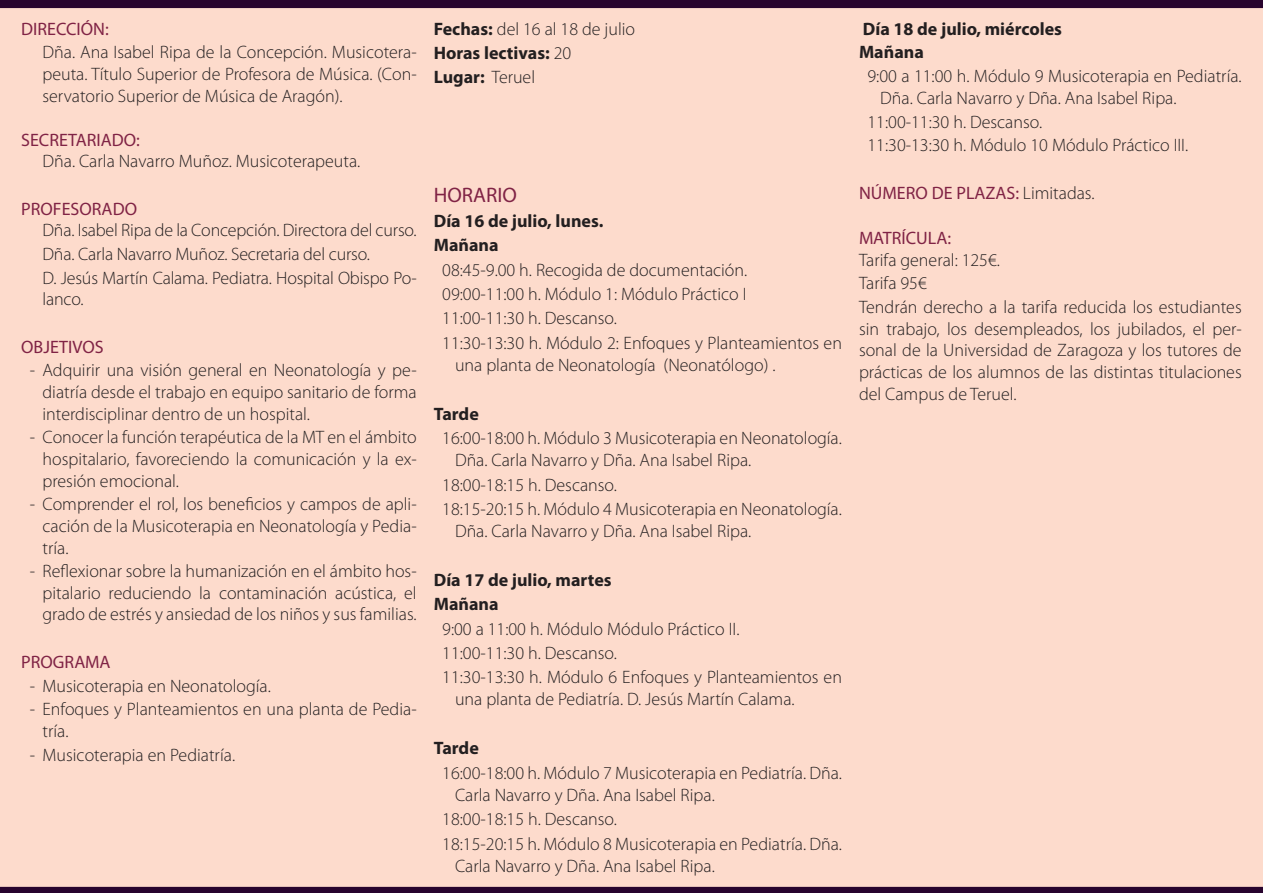
<style>
.page{position:relative;width:1263px;height:893px;background:#fddbcc}
.page>*{position:absolute;margin:0;border:0;box-sizing:border-box;transform-origin:0 0}
.TITULETES{font:21px "Myriad Pro";color:#802345}
.guiones_5{font:300 18px/21.6px "Myriad Pro";color:#231f20}
.TEXTO{font:300 18px/21.6px "Myriad Pro";color:#231f20;text-align:justify}
.TEXTO-2{font:700 18px "Myriad Pro";color:#231f20}
.TITULETES-2{font:18px "Myriad Pro";color:#802345}
.s1{font-weight:700}
.s2{font-weight:300}
.s3{font-weight:300;color:#231f20}
</style>
<div class="page">
<p class="TITULETES-2" style="left:21px;top:18px;width:89px">DIRECCIÓN:</p>
<p class="guiones_5" style="left:43px;top:42px;width:376px;text-align:justify">Dña. Ana Isabel Ripa de la Concepción. Musicotera&shy;peuta. Título Superior de Profesora de Música. (Con&shy;servatorio Superior de Música de Aragón).</p>
<p class="TITULETES-2" style="left:21px;top:128px;width:120px">SECRETARIADO:</p>
<p class="guiones_5" style="left:43px;top:150px;width:319px">Dña. Carla Navarro Muñoz. Musicoterapeuta.</p>
<p class="TITULETES-2" style="left:21px;top:197px;width:117px">PROFESORADO</p>
<p class="guiones_5" style="left:43px;top:219px;width:376px">Dña. Isabel Ripa de la Concepción. Directora del curso.</p>
<p class="guiones_5" style="left:43px;top:243px;width:329px">Dña. Carla Navarro Muñoz. Secretaria del curso.</p>
<p class="guiones_5" style="left:43px;top:267px;width:376px">D. Jesús Martín Calama. Pediatra. Hospital Obispo Po&shy;lanco.</p>
<p class="TITULETES-2" style="left:21px;top:336px;width:84px">OBJETIVOS</p>
<p class="guiones_5" style="left:43px;top:359px;width:376px;text-align:justify;text-indent:-13px">- Adquirir una visión general en Neonatología y pe&shy;diatría desde el trabajo en equipo sanitario de forma interdisciplinar dentro de un hospital.</p>
<p class="guiones_5" style="left:43px;top:426px;width:376px;text-align:justify;text-indent:-13px">- Conocer la función terapéutica de la MT en el ámbito hospitalario, favoreciendo la comunicación y la ex&shy;presión emocional.</p>
<p class="guiones_5" style="left:43px;top:493px;width:376px;text-align:justify;text-indent:-13px">- Comprender el rol, los beneficios y campos de apli&shy;cación de la Musicoterapia en Neonatología y Pedia&shy;tría.</p>
<p class="guiones_5" style="left:43px;top:560px;width:376px;text-align:justify;text-indent:-13px">- Reflexionar sobre la humanización en el ámbito hos&shy;pitalario reduciendo la contaminación acústica, el grado de estrés y ansiedad de los niños y sus familias.</p>
<p class="TITULETES-2" style="left:21px;top:651px;width:91px">PROGRAMA</p>
<p class="guiones_5" style="left:30px;top:675px;width:243px">- Musicoterapia en Neonatología.</p>
<p class="guiones_5" style="left:43px;top:698px;width:376px;text-indent:-13px">- Enfoques y Planteamientos en una planta de Pedia&shy;tría.</p>
<p class="guiones_5" style="left:30px;top:744px;width:207px">- Musicoterapia en Pediatría.</p>
<p class="TEXTO" style="left:434px;top:18px;width:203px"><span class="s1">Fechas:</span> del 16 al 18 de julio</p>
<p class="TEXTO-2" style="left:434px;top:41px;width:139px">Horas lectivas: <span class="s2">20</span></p>
<p class="TEXTO-2" style="left:434px;top:66px;width:103px">Lugar: <span class="s2">Teruel</span></p>
<p class="TITULETES" style="left:434px;top:182px;width:85px">HORARIO</p>
<p class="TEXTO-2" style="left:434px;top:209px;width:171px">Día 16 de julio, lunes.</p>
<p class="TEXTO-2" style="left:434px;top:233px;width:66px">Mañana</p>
<p class="guiones_5" style="left:442px;top:259px;width:307px">08:45-9.00 h. Recogida de documentación.</p>
<p class="guiones_5" style="left:442px;top:283px;width:306px">09:00-11:00 h. Módulo 1: Módulo Práctico I</p>
<p class="guiones_5" style="left:442px;top:307px;width:176px">11:00-11:30 h. Descanso.</p>
<p class="guiones_5" style="left:455px;top:331px;width:388px;line-height:22.2px;text-indent:-13px">11:30-13:30 h. Módulo 2: Enfoques y Planteamientos en una planta de Neonatología (Neonatólogo) .</p>
<p class="TEXTO-2" style="left:434px;top:402px;width:47px">Tarde</p>
<p class="guiones_5" style="left:455px;top:427px;width:388px;line-height:22.2px;text-indent:-13px">16:00-18:00 h. Módulo 3 Musicoterapia en Neonatología.<br>Dña. Carla Navarro y Dña. Ana Isabel Ripa.</p>
<p class="guiones_5" style="left:442px;top:474px;width:176px">18:00-18:15 h. Descanso.</p>
<p class="guiones_5" style="left:455px;top:498px;width:388px;line-height:22.2px;text-indent:-13px">18:15-20:15 h. Módulo 4 Musicoterapia en Neonatología.<br>Dña. Carla Navarro y Dña. Ana Isabel Ripa.</p>
<p class="TEXTO-2" style="left:434px;top:568px;width:179px">Día 17 de julio, martes</p>
<p class="TEXTO-2" style="left:434px;top:592px;width:66px">Mañana</p>
<p class="guiones_5" style="left:442px;top:618px;width:299px">9:00 a 11:00 h. Módulo Módulo Práctico II.</p>
<p class="guiones_5" style="left:442px;top:642px;width:176px">11:00-11:30 h. Descanso.</p>
<p class="guiones_5" style="left:455px;top:666px;width:388px;line-height:22.2px;text-indent:-13px">11:30-13:30 h. Módulo 6 Enfoques y Planteamientos en una planta de Pediatría. D. Jesús Martín Calama.</p>
<p class="TEXTO-2" style="left:434px;top:736px;width:47px">Tarde</p>
<p class="guiones_5" style="left:455px;top:761px;width:388px;line-height:22.2px;text-indent:-13px">16:00-18:00 h. Módulo 7 Musicoterapia en Pediatría. Dña.<br>Carla Navarro y Dña. Ana Isabel Ripa.</p>
<p class="guiones_5" style="left:442px;top:808px;width:176px">18:00-18:15 h. Descanso.</p>
<p class="guiones_5" style="left:455px;top:832px;width:388px;line-height:22.2px;text-indent:-13px">18:15-20:15 h. Módulo 8 Musicoterapia en Pediatría. Dña.<br>Carla Navarro y Dña. Ana Isabel Ripa.</p>
<p class="TEXTO-2" style="left:863px;top:17px;width:201px">Día 18 de julio, miércoles</p>
<p class="TEXTO-2" style="left:859px;top:41px;width:66px">Mañana</p>
<p class="guiones_5" style="left:880px;top:65px;width:363px;text-indent:-13px">9:00 a 11:00 h. Módulo 9 Musicoterapia en Pediatría.<br>Dña. Carla Navarro y Dña. Ana Isabel Ripa.</p>
<p class="guiones_5" style="left:867px;top:111px;width:176px">11:00-11:30 h. Descanso.</p>
<p class="guiones_5" style="left:867px;top:134px;width:322px">11:30-13:30 h. Módulo 10 Módulo Práctico III.</p>
<p class="TITULETES-2" style="left:859px;top:182px;width:237px">NÚMERO DE PLAZAS: <span class="s3">Limitadas.</span></p>
<p class="TITULETES-2" style="left:859px;top:227px;width:94px">MATRÍCULA:</p>
<p class="TEXTO" style="left:859px;top:249px;width:142px">Tarifa general: 125€.</p>
<p class="TEXTO" style="left:859px;top:272px;width:69px">Tarifa 95€</p>
<p class="TEXTO" style="left:859px;top:296px;width:384px">Tendrán derecho a la tarifa reducida los estudiantes sin trabajo, los desempleados, los jubilados, el per&shy;sonal de la Universidad de Zaragoza y los tutores de prácticas de los alumnos de las distintas titulaciones del Campus de Teruel.</p>
</div>
